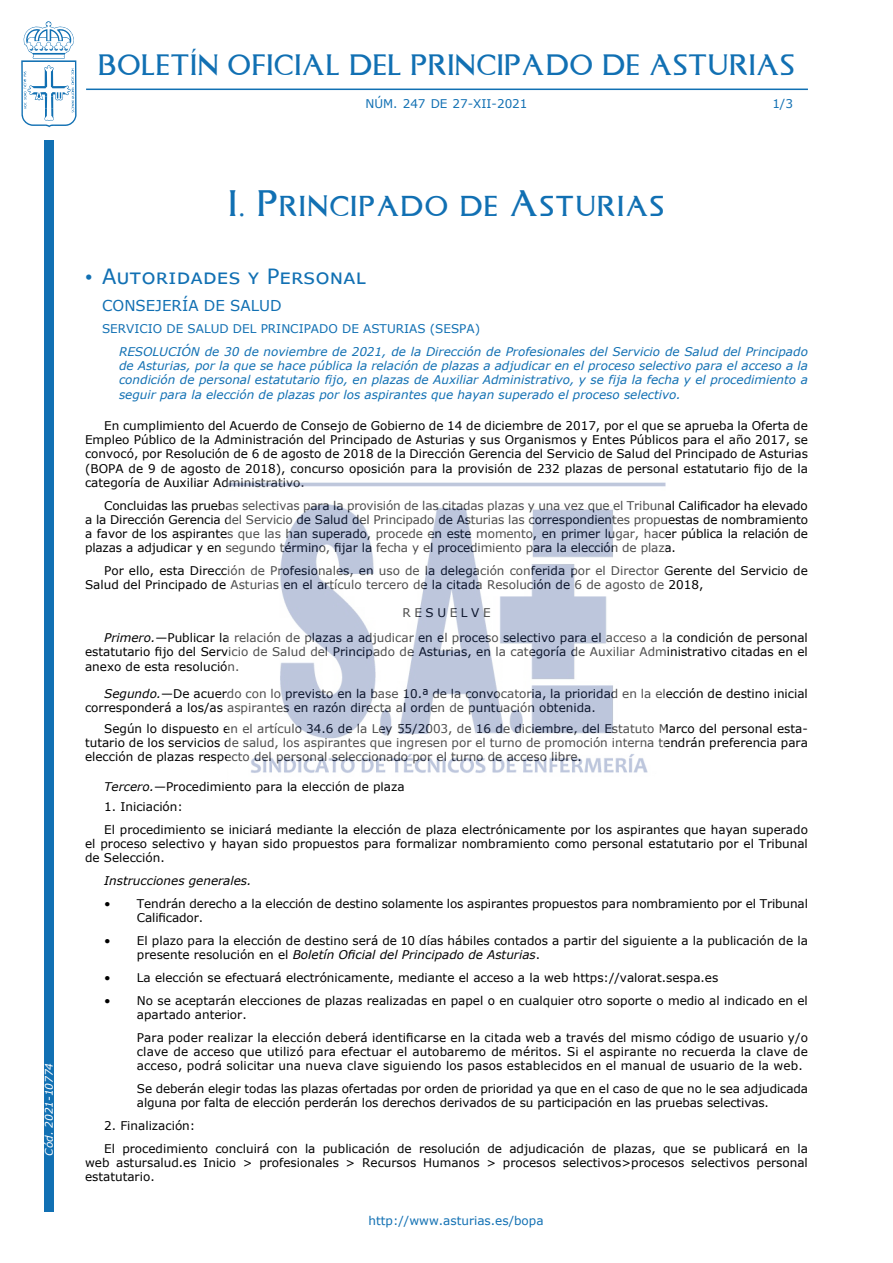
<style>
.page{position:relative;width:893px;height:1263px;background:#fff}
.page>*{position:absolute;margin:0;border:0;box-sizing:border-box;transform-origin:0 0}
.Tit_Seccion{font:30px "Asturica";letter-spacing:.05em;color:#1170b3}
.t1{font:24px "Asturica";letter-spacing:.05em;color:#1170b3}
.Tit_SubSecc{font:21px "Verdana";color:#1170b3}
.Tit_Organismo{font:15px "Verdana";color:#1170b3}
.Parrafo{font:12px/14.2px "Verdana";color:#000;text-align:justify}
.Lista_Nivel1{font:12px/14.2px "Verdana";color:#000}
.Cursiva_-Redonda{font:12px/14.2px "Verdana";color:#000;text-align:justify}
.Tit_Anuncio{font:italic 12px/14.2px "Verdana";color:#1170b3;text-align:justify}
.Tit_SubOrganismo{font:12px "Verdana";color:#1170b3}
.Parrafo-2{font:12px "Verdana";color:#1170b3}
.Parrafo-3{font:italic 12px "Verdana";color:#000}
.Versal_Doble_Espacia{font:12px "Verdana";color:#000}
.Centro_Cursiva{font:italic 10.5px "Verdana";color:#fff}
.s1{font-family:"Asturica"}
.s2{font-style:italic}
</style>
<div class="page">
<div style="left:44px;top:140px;width:10px;height:1072px;background:#1170b3"></div>
<svg style="left:21px;top:21px;width:56px;height:106px"></svg>
<hr style="left:86px;top:89px;width:722px;height:1px;background:#1170b3">
<img style="left:228px;top:482px;width:437px;height:291px">
<p class="t1" style="left:98px;top:49px;width:697px">BOLETÍN OFICIAL DEL PRINCIPADO DE ASTURIAS</p>
<p class="Tit_SubOrganismo" style="left:365px;top:95px;width:164px">núm. 247 de 27-xii-2021</p>
<p class="Tit_SubOrganismo" style="left:772px;top:95px;width:22px">1/3</p>
<p class="Centro_Cursiva" style="left:42px;top:1155px;width:94px;rotate:-90deg">Cód. 2021-10774</p>
<p class="Tit_Seccion" style="left:229px;top:183px;width:437px">I. Principado de Asturias</p>
<p class="Tit_SubSecc" style="left:85px;top:262px;width:283px"><span class="s1">•</span> Autoridades y Personal</p>
<p class="Tit_Organismo" style="left:102px;top:295px;width:181px">Consejería de Salud</p>
<p class="Tit_SubOrganismo" style="left:102px;top:320px;width:380px">Servicio de Salud del Principado de Asturias (SESPA)</p>
<p class="Tit_Anuncio" style="left:119px;top:344px;width:690px">Resolución de 30 de noviembre de 2021, de la Dirección de Profesionales del Servicio de Salud del Principado de Asturias, por la que se hace pública la relación de plazas a adjudicar en el proceso selectivo para el acceso a la condición de personal estatutario fijo, en plazas de Auxiliar Administrativo, y se fija la fecha y el procedimiento a seguir para la elección de plazas por los aspirantes que hayan superado el proceso selectivo.</p>
<p class="Parrafo" style="left:85px;top:418px;width:724px;text-indent:19px">En cumplimiento del Acuerdo de Consejo de Gobierno de 14 de diciembre de 2017, por el que se aprueba la Oferta de Empleo Público de la Administración del Principado de Asturias y sus Organismos y Entes Públicos para el año 2017, se convocó, por Resolución de 6 de agosto de 2018 de la Dirección Gerencia del Servicio de Salud del Principado de Asturias (BOPA de 9 de agosto de 2018), concurso oposición para la provisión de 232 plazas de personal estatutario fijo de la categoría de Auxiliar Administrativo.</p>
<p class="Parrafo" style="left:85px;top:498px;width:725px;text-indent:19px">Concluidas las pruebas selectivas para la provisión de las citadas plazas y una vez que el Tribunal Calificador ha elevado a la Dirección Gerencia del Servicio de Salud del Principado de Asturias las correspondientes propuestas de nombramiento a favor de los aspirantes que las han superado, procede en este momento, en primer lugar, hacer pública la relación de plazas a adjudicar y en segundo término, fijar la fecha y el procedimiento para la elección de plaza.</p>
<p class="Parrafo" style="left:85px;top:563px;width:724px;text-indent:19px">Por ello, esta Dirección de Profesionales, en uso de la delegación conferida por el Director Gerente del Servicio de<br>Salud del Principado de Asturias en el artículo tercero de la citada Resolución de 6 de agosto de 2018,</p>
<p class="Versal_Doble_Espacia" style="left:402px;top:604px;width:12px">RESUEL</p>
<p class="Versal_Doble_Espacia" style="left:471px;top:604px;width:19px">V E</p>
<p class="Cursiva_-Redonda" style="left:85px;top:631px;width:724px;text-indent:19px"><span class="s2">Primero.</span>—Publicar la relación de plazas a adjudicar en el proceso selectivo para el acceso a la condición de personal estatutario fijo del Servicio de Salud del Principado de Asturias, en la categoría de Auxiliar Administrativo citadas en el anexo de esta resolución.</p>
<p class="Cursiva_-Redonda" style="left:85px;top:686px;width:724px;text-indent:19px"><span class="s2">Segundo.</span>—De acuerdo con lo previsto en la base 10.ª de la convocatoria, la prioridad en la elección de destino inicial corresponderá a los/as aspirantes en razón directa al orden de puntuación obtenida.</p>
<p class="Parrafo" style="left:85px;top:721px;width:724px;text-indent:19px">Según lo dispuesto en el artículo 34.6 de la Ley 55/2003, de 16 de diciembre, del Estatuto Marco del personal esta&shy;tutario de los servicios de salud, los aspirantes que ingresen por el turno de promoción interna tendrán preferencia para elección de plazas respecto del personal seleccionado por el turno de acceso libre.</p>
<p class="Cursiva_-Redonda" style="left:104px;top:779px;width:302px"><span class="s2">Tercero.</span>—Procedimiento para la elección de plaza</p>
<p class="Parrafo" style="left:104px;top:799px;width:80px">1. Iniciación:</p>
<p class="Parrafo" style="left:85px;top:822px;width:724px;text-indent:19px">El procedimiento se iniciará mediante la elección de plaza electrónicamente por los aspirantes que hayan superado el proceso selectivo y hayan sido propuestos para formalizar nombramiento como personal estatutario por el Tribunal de Selección.</p>
<p class="Parrafo-3" style="left:104px;top:872px;width:149px">Instrucciones generales.</p>
<p class="Lista_Nivel1" style="left:104px;top:896px;width:19px">• T</p>
<p class="Lista_Nivel1" style="left:137px;top:896px;width:672px;text-indent:7px">endrán derecho a la elección de destino solamente los aspirantes propuestos para nombramiento por el Tribunal<br>Calificador.</p>
<p class="Lista_Nivel1" style="left:104px;top:933px;width:19px">• E</p>
<p class="Lista_Nivel1" style="left:137px;top:933px;width:672px;text-indent:8px">l plazo para la elección de destino será de 10 días hábiles contados a partir del siguiente a la publicación de la presente resolución en el <span class="s2">Boletín Oficial del Principado de Asturias</span>.</p>
<p class="Lista_Nivel1" style="left:104px;top:970px;width:19px">• L</p>
<p class="Lista_Nivel1" style="left:144px;top:970px;width:576px">a elección se efectuará electrónicamente, mediante el acceso a la web https://valorat.sespa.es</p>
<p class="Lista_Nivel1" style="left:104px;top:993px;width:19px">• N</p>
<p class="Lista_Nivel1" style="left:137px;top:993px;width:672px;text-indent:9px">o se aceptarán elecciones de plazas realizadas en papel o en cualquier otro soporte o medio al indicado en el apartado anterior.</p>
<p class="Lista_Nivel1" style="left:137px;top:1030px;width:673px;text-align:justify">Para poder realizar la elección deberá identificarse en la citada web a través del mismo código de usuario y/o clave de acceso que utilizó para efectuar el autobaremo de méritos. Si el aspirante no recuerda la clave de acceso, podrá solicitar una nueva clave siguiendo los pasos establecidos en el manual de usuario de la web.</p>
<p class="Lista_Nivel1" style="left:137px;top:1081px;width:673px">Se deberán elegir todas las plazas ofertadas por orden de prioridad ya que en el caso de que no le sea adjudicada alguna por falta de elección perderán los derechos derivados de su participación en las pruebas selectivas.</p>
<p class="Parrafo" style="left:104px;top:1118px;width:93px">2. Finalización:</p>
<p class="Parrafo" style="left:85px;top:1141px;width:724px;text-indent:19px">El procedimiento concluirá con la publicación de resolución de adjudicación de plazas, que se publicará en la web astursalud.es Inicio &gt; profesionales &gt; Recursos Humanos &gt; procesos selectivos&gt;procesos selectivos personal estatutario.</p>
<p class="Parrafo-2" style="left:369px;top:1212px;width:177px">http://www.asturias.es/bopa</p>
</div>
